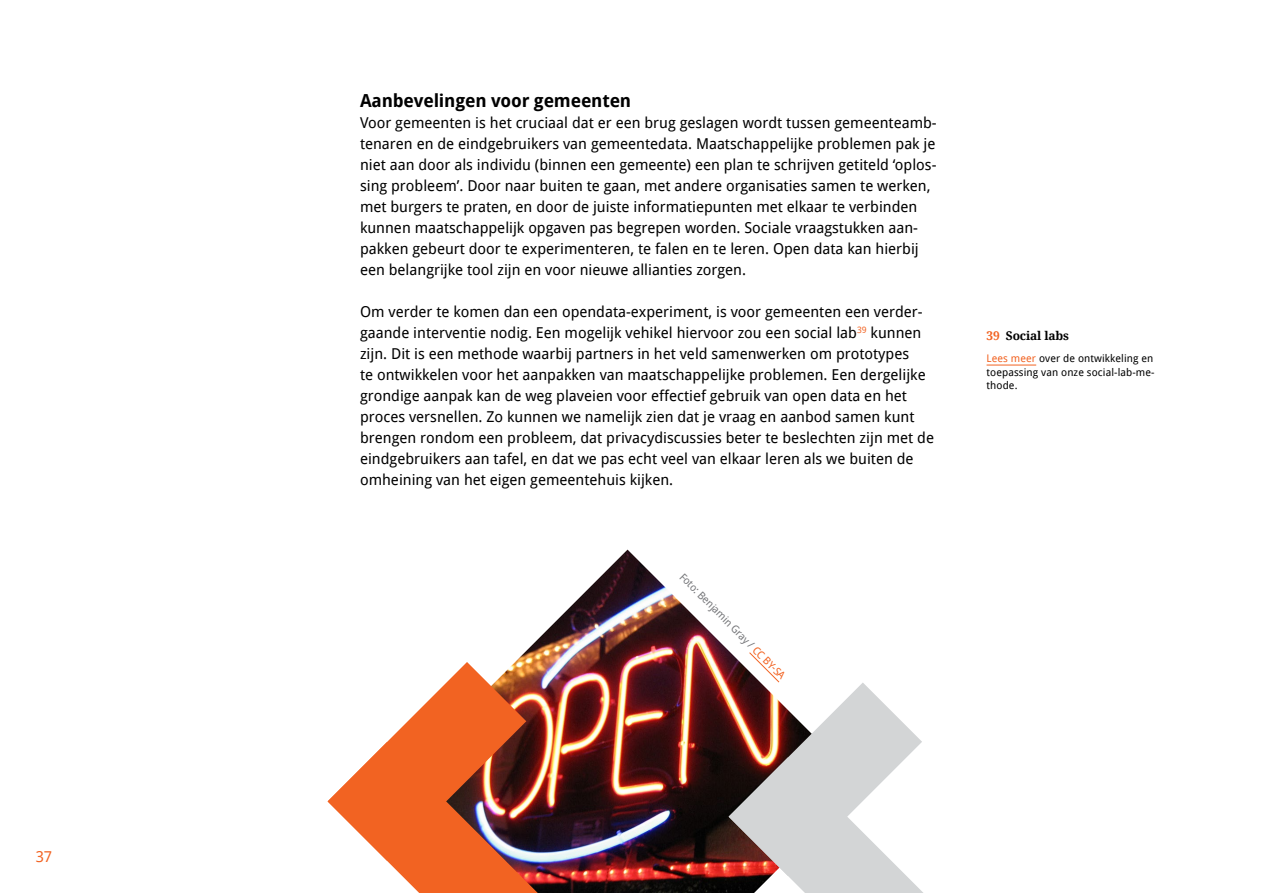
<style>
.page{position:relative;width:1263px;height:893px;background:#fff}
.page>*{position:absolute;margin:0;border:0;box-sizing:border-box;transform-origin:0 0}
.t1{font:700 18px "Droid Sans";letter-spacing:-.01em;color:#000}
.t2{font:15px/21px "Droid Sans";color:#000}
.t3{font:15px "Droid Sans";color:#f26322}
.t4{font:700 12px "Droid Serif";letter-spacing:-.01em;color:#000}
.t5{font:10.5px/13.5px "Droid Sans";letter-spacing:.01em;color:#000;text-align:justify}
.t6{font:10.5px "Droid Sans";color:#77787b}
.s1{color:#f26322}
</style>
<div class="page">
<hr style="left:986px;top:365px;width:50px;height:1px;background:#f26322">
<img style="left:515px;top:550px;width:215px;height:343px">
<svg style="left:328px;top:662px;width:210px;height:231px"></svg>
<svg style="left:729px;top:652px;width:194px;height:241px"></svg>
<p class="t3" style="left:36px;top:846px;width:18px">37</p>
<p class="t1" style="left:360px;top:88px;width:273px">Aanbevelingen voor gemeenten</p>
<p class="t2" style="left:360px;top:112px;width:578px">Voor gemeenten is het cruciaal dat er een brug geslagen wordt tussen gemeenteamb&shy;tenaren en de eindgebruikers van gemeentedata. Maatschappelijke problemen pak je niet aan door als individu (binnen een gemeente) een plan te schrijven getiteld ‘oplos&shy;sing probleem’. Door naar buiten te gaan, met andere organisaties samen te werken, met burgers te praten, en door de juiste informatiepunten met elkaar te verbinden kunnen maatschappelijk opgaven pas begrepen worden. Sociale vraagstukken aan&shy;pakken gebeurt door te experimenteren, te falen en te leren. Open data kan hierbij een belangrijke tool zijn en voor nieuwe allianties zorgen.</p>
<p class="t2" style="left:360px;top:301px;width:575px">Om verder te komen dan een opendata-experiment, is voor gemeenten een verder&shy;gaande interventie nodig. Een mogelijk vehikel hiervoor zou een social lab<sup>39</sup> kunnen zijn. Dit is een methode waarbij partners in het veld samenwerken om prototypes<br>te ontwikkelen voor het aanpakken van maatschappelijke problemen. Een dergelijke grondige aanpak kan de weg plaveien voor effectief gebruik van open data en het proces versnellen. Zo kunnen we namelijk zien dat je vraag en aanbod samen kunt brengen rondom een probleem, dat privacydiscussies beter te beslechten zijn met de eindgebruikers aan tafel, en dat we pas echt veel van elkaar leren als we buiten de omheining van het eigen gemeentehuis kijken.</p>
<p class="t6" style="left:686px;top:570px;width:146px;rotate:45deg">Foto: Benjamin Gray / <span class="s1">CC BY-SA</span></p>
<p class="t4" style="left:986px;top:328px;width:84px"><span class="s1">39</span> Social labs</p>
<p class="t5" style="left:986px;top:351px;width:170px"><span class="s1">Lees meer</span> over de ontwikkeling en toepassing van onze social-lab-me&shy;thode.</p>
</div>
